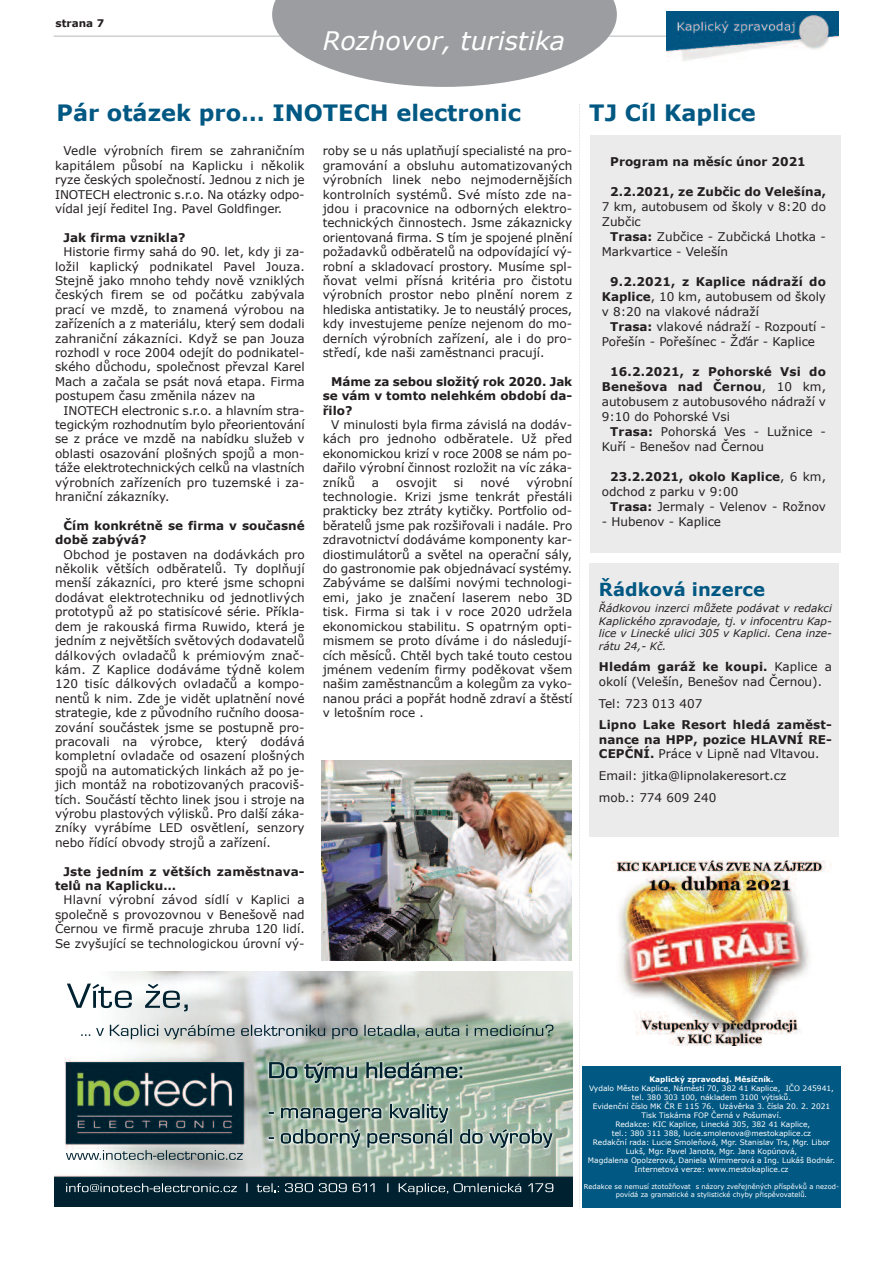
<style>
.page{position:relative;width:893px;height:1263px;background:#fff}
.page>*{position:absolute;margin:0;border:0;box-sizing:border-box;transform-origin:0 0}
.t1{font:italic 25.5px "Verdana";color:#fff}
.t2{font:700 22.5px "Verdana";color:#005883}
.t3{font:700 18px "Verdana";color:#005883}
.t4{font:12px/14.4px "Verdana";color:#231f20;text-align:justify}
.t5{font:700 12px/14.4px "Verdana";color:#231f20}
.t6{font:italic 10.5px/12.6px "Verdana";color:#231f20;text-align:justify}
.t7{font:700 10.5px "Verdana";color:#231f20}
.t8{font:7.5px/9px "Verdana";color:#fff;text-align:center}
.t9{font:700 7.5px "Verdana";color:#fff}
.t10{font:6.75px/8.1px "Verdana";color:#fff;text-align:center}
.s1{font-weight:700}
.s2{font-weight:400}
</style>
<div class="page">
<hr style="left:54px;top:36px;width:784px;height:1px;background:#d0d1d2">
<img style="left:666px;top:11px;width:173px;height:50px">
<svg style="left:272px;top:0;width:345px;height:87px"></svg>
<div style="left:591px;top:136px;width:250px;height:417px;background:#ecebeb"></div>
<svg style="left:579px;top:104px;width:1px;height:1105px"></svg>
<img style="left:322px;top:760px;width:249px;height:200px">
<div style="left:582px;top:1067px;width:259px;height:141px;background:#005883"></div>
<div style="left:589px;top:563px;width:250px;height:274px;background:#ecebeb"></div>
<img style="left:611px;top:860px;width:220px;height:186px">
<img style="left:54px;top:972px;width:518px;height:234px">
<img style="left:66px;top:1183px;width:82px;height:9px">
<img style="left:278px;top:1183px;width:69px;height:9px">
<svg style="left:545px;top:1183px;width:8px;height:9px"></svg>
<img style="left:66px;top:1150px;width:110px;height:10px">
<img style="left:67px;top:983px;width:121px;height:28px">
<svg style="left:81px;top:1034px;width:9px;height:2px"></svg>
<img style="left:96px;top:1025px;width:127px;height:14px">
<img style="left:364px;top:1025px;width:94px;height:12px">
<img style="left:351px;top:1147px;width:201px;height:1px">
<img style="left:351px;top:1129px;width:201px;height:18px">
<img style="left:304px;top:1062px;width:153px;height:21px">
<img style="left:314px;top:1063px;width:143px;height:19px">
<p class="t7" style="left:55px;top:16px;width:50px">strana 7</p>
<h1 class="t1" style="left:323px;top:24px;width:244px">Rozhovor, turistika</h1>
<h2 class="t2" style="left:57px;top:99px;width:466px">Pár otázek pro… INOTECH electronic</h2>
<p class="t4" style="left:55px;top:143px;width:251px;text-indent:9px">Vedle výrobních firem se zahraničním kapitálem působí na Kaplicku i několik ryze českých společností. Jednou z nich je INOTECH electronic s.r.o. Na otázky odpo&shy;vídal její ředitel Ing. Pavel Goldfinger.</p>
<p class="t5" style="left:64px;top:230px;width:123px">Jak firma vznikla?</p>
<p class="t4" style="left:55px;top:244px;width:251px;text-indent:9px">Historie firmy sahá do 90. let, kdy ji za&shy;ložil kaplický podnikatel Pavel Jouza.<br>Stejně jako mnoho tehdy nově vzniklých českých firem se od počátku zabývala prací ve mzdě, to znamená výrobou na zařízeních a z materiálu, který sem dodali zahraniční zákazníci. Když se pan Jouza rozhodl v roce 2004 odejít do podnikatel&shy;ského důchodu, společnost převzal Karel Mach a začala se psát nová etapa. Firma postupem času změnila název na</p>
<p class="t4" style="left:55px;top:403px;width:251px;text-indent:9px">INOTECH electronic s.r.o. a hlavním stra&shy;tegickým rozhodnutím bylo přeorientování se z práce ve mzdě na nabídku služeb v oblasti osazování plošných spojů a mon&shy;táže elektrotechnických celků na vlastních výrobních zařízeních pro tuzemské i za&shy;hraniční zákazníky.</p>
<p class="t5" style="left:55px;top:518px;width:251px;text-indent:9px">Čím konkrétně se firma v současné době zabývá?</p>
<p class="t4" style="left:55px;top:547px;width:251px;text-indent:9px">Obchod je postaven na dodávkách pro několik větších odběratelů. Ty doplňují menší zákazníci, pro které jsme schopni dodávat elektrotechniku od jednotlivých prototypů až po statisícové série. Příkla&shy;dem je rakouská firma Ruwido, která je jedním z největších světových dodavatelů dálkových ovladačů k prémiovým znač&shy;kám. Z Kaplice dodáváme týdně kolem 120 tisíc dálkových ovladačů a kompo&shy;nentů k nim. Zde je vidět uplatnění nové strategie, kde z původního ručního doosa&shy;zování součástek jsme se postupně pro&shy;pracovali na výrobce, který dodává kompletní ovladače od osazení plošných spojů na automatických linkách až po je&shy;jich montáž na robotizovaných pracoviš&shy;tích. Součástí těchto linek jsou i stroje na výrobu plastových výlisků. Pro další záka&shy;zníky vyrábíme LED osvětlení, senzory nebo řídící obvody strojů a zařízení.</p>
<p class="t5" style="left:55px;top:863px;width:251px;text-indent:9px">Jste jedním z větších zaměstnava&shy;telů na Kaplicku…</p>
<p class="t4" style="left:55px;top:892px;width:251px;text-indent:9px">Hlavní výrobní závod sídlí v Kaplici a společně s provozovnou v Benešově nad Černou ve firmě pracuje zhruba 120 lidí.<br>Se zvyšující se technologickou úrovní vý-</p>
<p class="t4" style="left:323px;top:143px;width:251px">roby se u nás uplatňují specialisté na pro&shy;gramování a obsluhu automatizovaných výrobních linek nebo nejmodernějších kontrolních systémů. Své místo zde na&shy;jdou i pracovnice na odborných elektro&shy;technických činnostech. Jsme zákaznicky orientovaná firma. S tím je spojené plnění požadavků odběratelů na odpovídající vý&shy;robní a skladovací prostory. Musíme spl&shy;ňovat velmi přísná kritéria pro čistotu výrobních prostor nebo plnění norem z hlediska antistatiky. Je to neustálý proces, kdy investujeme peníze nejenom do mo&shy;derních výrobních zařízení, ale i do pro&shy;středí, kde naši zaměstnanci pracují.</p>
<p class="t5" style="left:323px;top:374px;width:251px;text-align:justify;text-indent:9px">Máme za sebou složitý rok 2020. Jak se vám v tomto nelehkém období da&shy;řilo?</p>
<p class="t4" style="left:323px;top:417px;width:251px;text-indent:9px">V minulosti byla firma závislá na dodáv&shy;kách pro jednoho odběratele. Už před ekonomickou krizí v roce 2008 se nám po&shy;dařilo výrobní činnost rozložit na víc záka&shy;zníků</p>
<p class="t4" style="left:323px;top:475px;width:251px;text-indent:204px">výrobní technologie. Krizi jsme tenkrát přestáli prakticky bez ztráty kytičky. Portfolio od&shy;běratelů jsme pak rozšiřovali i nadále. Pro zdravotnictví dodáváme komponenty kar&shy;diostimulátorů a světel na operační sály, do gastronomie pak objednávací systémy.<br>Zabýváme se dalšími novými technologi&shy;emi, jako je značení laserem nebo 3D tisk. Firma si tak i v roce 2020 udržela ekonomickou stabilitu. S opatrným opti&shy;mismem se proto díváme i do následují&shy;cích měsíců. Chtěl bych také touto cestou jménem vedením firmy poděkovat všem našim zaměstnancům a kolegům za vyko&shy;nanou práci a popřát hodně zdraví a štěstí v letošním roce .</p>
<p class="t4" style="left:372px;top:475px;width:9px">a</p>
<p class="t4" style="left:396px;top:475px;width:42px">osvojit</p>
<p class="t4" style="left:454px;top:475px;width:11px">si</p>
<p class="t4" style="left:480px;top:475px;width:31px">nové</p>
<h2 class="t2" style="left:589px;top:98px;width:168px">TJ Cíl Kaplice</h2>
<p class="t5" style="left:610px;top:154px;width:197px">Program na měsíc únor 2021</p>
<p class="t5" style="left:610px;top:184px;width:217px">2.2.2021, ze Zubčic do Velešína,</p>
<p class="t4" style="left:602px;top:199px;width:226px;line-height:15px">7 km, autobusem od školy v 8:20 do<br>Zubčic</p>
<p class="t4" style="left:602px;top:229px;width:226px;line-height:15px;text-indent:9px"><span class="s1">Trasa:</span> Zubčice - Zubčická Lhotka -<br>Markvartice - Velešín</p>
<p class="t4" style="left:602px;top:274px;width:226px;line-height:15px;text-indent:9px"><span class="s1">9.2.2021, z Kaplice nádraží do Kaplice</span>, 10 km, autobusem od školy v 8:20 na vlakové nádraží</p>
<p class="t4" style="left:602px;top:319px;width:226px;line-height:15px;text-indent:9px"><span class="s1">Trasa:</span> vlakové nádraží - Rozpoutí -<br>Pořešín - Pořešínec - Žďár - Kaplice</p>
<p class="t4" style="left:602px;top:364px;width:226px;line-height:15px;text-indent:9px"><span class="s1">16.2.2021, z Pohorské Vsi do Benešova nad Černou</span>, 10 km, autobusem z autobusového nádraží v 9:10 do Pohorské Vsi</p>
<p class="t4" style="left:602px;top:424px;width:226px;line-height:15px;text-indent:9px"><span class="s1">Trasa:</span> Pohorská Ves - Lužnice -<br>Kuří - Benešov nad Černou</p>
<p class="t5" style="left:602px;top:469px;width:226px;line-height:15px;text-indent:9px">23.2.2021, okolo Kaplice<span class="s2">, 6 km, odchod z parku v 9:00</span></p>
<p class="t4" style="left:610px;top:499px;width:217px"><span class="s1">Trasa:</span> Jermaly - Velenov - Rožnov</p>
<p class="t4" style="left:602px;top:514px;width:121px">- Hubenov - Kaplice</p>
<h3 class="t3" style="left:599px;top:578px;width:168px">Řádková inzerce</h3>
<p class="t6" style="left:599px;top:602px;width:234px">Řádkovou inzerci můžete podávat v redakci Kaplického zpravodaje, tj. v infocentru Kap&shy;lice v Linecké ulici 305 v Kaplici. Cena inze&shy;rátu 24,- Kč.</p>
<p class="t4" style="left:599px;top:659px;width:234px"><span class="s1">Hledám garáž ke koupi.</span> Kaplice a okolí (Velešín, Benešov nad Černou).</p>
<p class="t4" style="left:599px;top:695px;width:105px">Tel: 723 013 407</p>
<p class="t5" style="left:599px;top:717px;width:234px;text-align:justify">Lipno Lake Resort hledá zaměst&shy;nance na HPP, pozice HLAVNÍ RE-CEPČNÍ. <span class="s2">Práce v Lipně nad Vltavou.</span></p>
<p class="t4" style="left:599px;top:764px;width:189px;line-height:21.9px">Email: jitka@lipnolakeresort.cz mob.: 774 609 240</p>
<p class="t9" style="left:649px;top:1074px;width:126px">Kaplický zpravodaj. Měsíčník.</p>
<p class="t8" style="left:588px;top:1083px;width:249px">Vydalo Město Kaplice, Náměstí 70, 382 41 Kaplice, IČO 245941, tel. 380 303 100, nákladem 3100 výtisků.<br>Evidenční číslo MK ČR E 115 76. Uzávěrka 3. čísla 20. 2. 2021<br>Tisk Tiskárna FOP Černá v Pošumaví.<br>Redakce: KIC Kaplice, Linecká 305, 382 41 Kaplice,<br>tel.: 380 311 388, lucie.smolenova@mestokaplice.cz<br>Redakční rada: Lucie Smoleňová, Mgr. Stanislav Trs, Mgr. Libor Lukš, Mgr. Pavel Janota, Mgr. Jana Kopúnová,<br>Magdalena Opolzerová, Daniela Wimmerová a Ing. Lukáš Bodnár.<br>Internetová verze: www.mestokaplice.cz</p>
<p class="t10" style="left:584px;top:1182px;width:257px">Redakce se nemusí ztotožňovat s názory zveřejněných příspěvků a nezod&shy;povídá za gramatické a stylistické chyby přispěvovatelů.</p>
</div>
